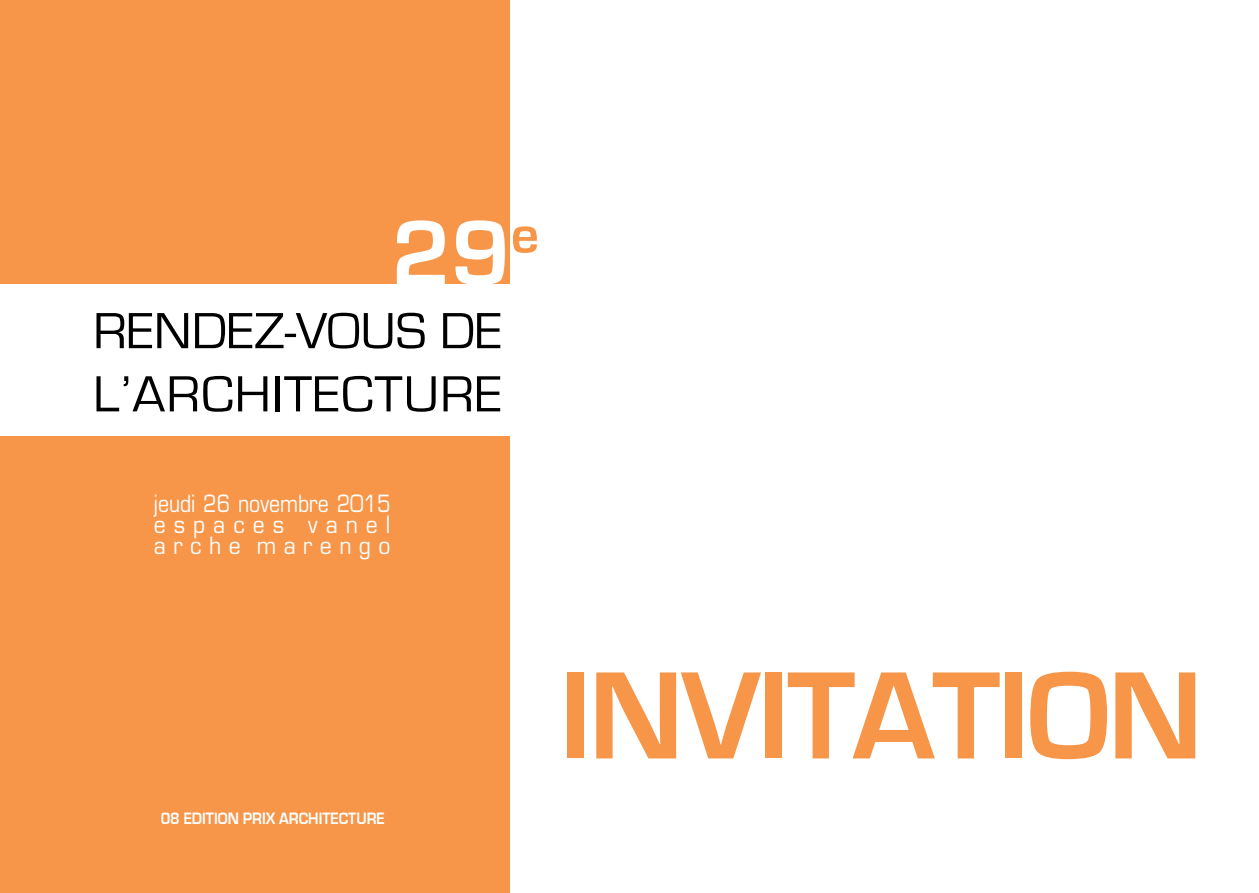
<style>
.page{position:relative;width:1259px;height:893px;background:#fff}
.page>*{position:absolute;margin:0;border:0;box-sizing:border-box;transform-origin:0 0}
.t1{font:700 129px "Eurostile";letter-spacing:-.02em;color:#f79548}
.t2{font:700 90.6px "Eurostile";color:#fff}
.t3{font:23.1px/20.7px "Eurostile Normal AF";letter-spacing:.35em;color:#fff;text-align:justify;scale:.84 1}
.t4{font:700 16.95px "Eurostile";color:#fff;scale:.9 1}
.s1{font-size:95.1px}
</style>
<div class="page">
<div style="left:0;top:0;width:509px;height:283px;background:#f79548"></div>
<div style="left:0;top:437px;width:510px;height:456px;background:#f79548"></div>
<svg style="left:96px;top:313px;width:92px;height:35px"></svg>
<svg style="left:195px;top:313px;width:230px;height:36px"></svg>
<svg style="left:443px;top:313px;width:57px;height:35px"></svg>
<svg style="left:96px;top:376px;width:136px;height:36px"></svg>
<svg style="left:238px;top:376px;width:29px;height:35px"></svg>
<hr style="left:275px;top:376px;width:4px;height:35px;background:#000">
<svg style="left:284px;top:376px;width:151px;height:36px"></svg>
<svg style="left:443px;top:376px;width:28px;height:35px"></svg>
<svg style="left:477px;top:376px;width:23px;height:35px"></svg>
<h2 class="t2" style="left:389px;top:206px;width:152px">28<span class="s1">29</span><sup>e</sup></h2>
<p class="t3" style="left:154px;top:494px;width:283px">jeudi 26 novembre 2015 espaces vanel arche marengo</p>
<p class="t4" style="left:161px;top:809px;width:250px">08 EDITION PRIX ARCHITECTURE</p>
<h1 class="t1" style="left:560px;top:646px;width:644px">INVITATION</h1>
</div>
